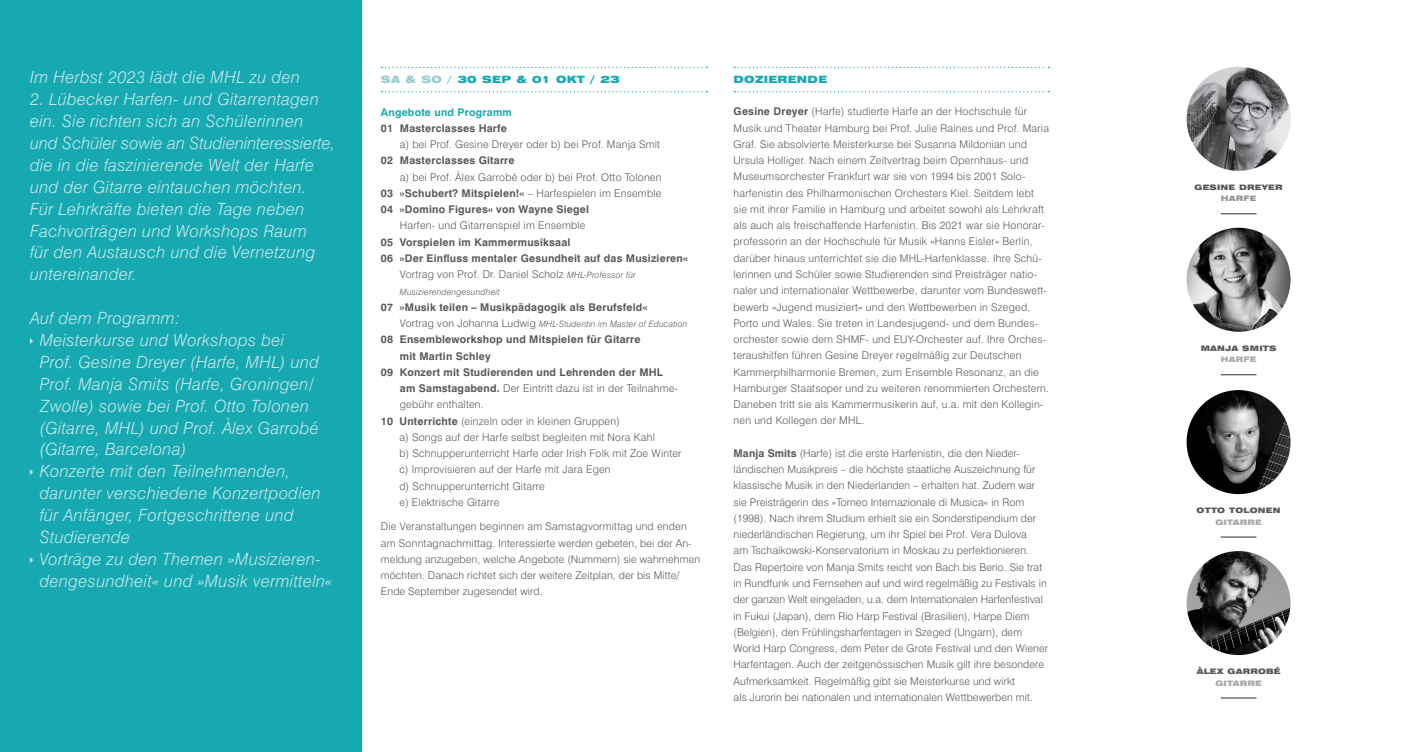
<style>
.page{position:relative;width:1414px;height:752px;background:#fff}
.page>*{position:absolute;margin:0;border:0;box-sizing:border-box;transform-origin:0 0}
.t1{font:italic 300 16.88px/21.9px "Swiss 721 BT";letter-spacing:.02em;color:#c8e8eb}
.t2{font:300 10.62px/16.2px "Swiss 721 BT";letter-spacing:.02em;color:#57585a}
.t3{font:700 10.62px "Swiss 721 BT";letter-spacing:.02em;color:#57585a}
.t4{font:700 10.62px "Swiss 721 BT";letter-spacing:.02em;color:#17a9b1}
.t5{font:900 expanded 10px "Swiss 721 BT";letter-spacing:.03em;color:#17a9b1}
.t6{font:italic 300 8.75px "Swiss 721 BT";letter-spacing:.02em;color:#57585a}
.t7{font:900 expanded 7.5px "Swiss 721 BT";letter-spacing:.03em;color:#57585a}
.t8{font:900 expanded 7.5px "Swiss 721 BT";letter-spacing:.03em;color:#a8a9ad}
.t9{font:900 expanded 7.5px "Swiss 721 BT";letter-spacing:.03em;color:#939598}
.s1{color:#9aced3}
.s2{font-weight:700}
.s3{font-style:italic;font-size:8.75px}
.s4{font-style:normal;font-size:10.62px}
</style>
<div class="page">
<div style="left:0;top:0;width:361px;height:751px;background:#17a9b1"></div>
<svg style="left:382px;top:67px;width:325px;height:1px"></svg>
<svg style="left:382px;top:91px;width:325px;height:1px"></svg>
<svg style="left:734px;top:67px;width:315px;height:1px"></svg>
<svg style="left:734px;top:91px;width:315px;height:1px"></svg>
<img style="left:1186px;top:67px;width:104px;height:104px;border-radius:52px">
<img style="left:1186px;top:390px;width:104px;height:104px;border-radius:52px">
<img style="left:1186px;top:228px;width:104px;height:103px;border-radius:52px">
<img style="left:1186px;top:550px;width:104px;height:104px;border-radius:52px">
<hr style="left:1220px;top:213px;width:36px;height:1px;background:#57585a">
<hr style="left:1220px;top:536px;width:36px;height:1px;background:#57585a">
<hr style="left:1220px;top:374px;width:36px;height:1px;background:#57585a">
<hr style="left:1220px;top:697px;width:36px;height:1px;background:#57585a">
<h1 class="t1" style="left:30px;top:66px;width:272px">Im Herbst 2023 lädt die MHL zu den</h1>
<p class="t1" style="left:30px;top:88px;width:307px">2. Lübecker Harfen- und Gitarrentagen ein. Sie richten sich an Schülerinnen<br>und Schüler sowie an Studieninteressierte, die in die faszinierende Welt der Harfe und der Gitarre eintauchen möchten.<br>Für Lehrkräfte bieten die Tage neben Fachvorträgen und Workshops Raum<br>für den Austausch und die Vernetzung untereinander.</p>
<p class="t1" style="left:40px;top:307px;width:294px;text-indent:-10px">Auf dem Programm:<br>Meisterkurse und Workshops bei<br>Prof. Gesine Dreyer (Harfe, MHL) und<br>Prof. Manja Smits (Harfe, Groningen/<br>Zwolle) sowie bei Prof. Otto Tolonen (Gitarre, MHL) und Prof. Àlex Garrobé (Gitarre, Barcelona)<br>Konzerte mit den Teilnehmenden, darunter verschiedene Konzertpodien für Anfänger, Fortgeschrittene und<br>Studierende<br>Vorträge zu den Themen »Musizieren&shy;dengesundheit« und »Musik vermitteln«</p>
<p class="t5" style="left:381px;top:73px;width:240px"><span class="s1">SA &amp; SO /</span> 30 SEP &amp; 01 OKT / 23</p>
<p class="t4" style="left:381px;top:105px;width:132px">Angebote und Programm</p>
<p class="t3" style="left:381px;top:121px;width:127px">01 Masterclasses Harfe</p>
<p class="t2" style="left:400px;top:136px;width:262px">a) bei Prof. Gesine Dreyer oder b) bei Prof. Manja Smit</p>
<p class="t3" style="left:381px;top:154px;width:135px">02 Masterclasses Gitarre</p>
<p class="t2" style="left:381px;top:168px;width:282px;text-align:justify;text-indent:19px">a) bei Prof. Àlex Garrobé oder b) bei Prof. Otto Tolonen <span class="s2">03 »Schubert? Mitspielen!«</span> – Harfespielen im Ensemble <span class="s2">04 »Domino Figures« von Wayne Siegel</span></p>
<p class="t2" style="left:400px;top:217px;width:187px">Harfen- und Gitarrenspiel im Ensemble</p>
<p class="t3" style="left:381px;top:235px;width:191px">05 Vorspielen im Kammermusiksaal</p>
<p class="t3" style="left:381px;top:251px;width:308px">06 »Der Einfluss mentaler Gesundheit auf das Musizieren«</p>
<p class="t2" style="left:400px;top:266px;width:237px">Vortrag von Prof. Dr. Daniel Scholz <span class="s3">MHL-Professor für</span></p>
<p class="t6" style="left:400px;top:286px;width:101px">Musizierendengesundheit</p>
<p class="t3" style="left:381px;top:300px;width:268px">07 »Musik teilen – Musikpädagogik als Berufsfeld«</p>
<p class="t6" style="left:400px;top:318px;width:289px"><span class="s4">Vortrag von Johanna Ludwig</span> MHL-Studentin im Master of Education</p>
<p class="t3" style="left:381px;top:333px;width:261px">08 Ensembleworkshop und Mitspielen für Gitarre</p>
<p class="t3" style="left:400px;top:349px;width:92px">mit Martin Schley</p>
<p class="t3" style="left:381px;top:365px;width:284px">09 Konzert mit Studierenden und Lehrenden der MHL</p>
<p class="t2" style="left:400px;top:380px;width:279px"><span class="s2">am Samstagabend.</span> Der Eintritt dazu ist in der Teilnahme-</p>
<p class="t2" style="left:400px;top:396px;width:85px">gebühr enthalten.</p>
<p class="t2" style="left:381px;top:412px;width:240px"><span class="s2">10 Unterrichte</span> (einzeln oder in kleinen Gruppen)</p>
<p class="t2" style="left:399px;top:428px;width:257px">a) Songs auf der Harfe selbst begleiten mit Nora Kahl</p>
<p class="t2" style="left:399px;top:445px;width:284px">b) Schnupperunterricht Harfe oder Irish Folk mit Zoe Winter</p>
<p class="t2" style="left:399px;top:461px;width:213px">c) Improvisieren auf der Harfe mit Jara Egen</p>
<p class="t2" style="left:399px;top:477px;width:147px">d) Schnupperunterricht Gitarre</p>
<p class="t2" style="left:399px;top:493px;width:101px">e) Elektrische Gitarre</p>
<p class="t2" style="left:381px;top:518px;width:321px">Die Veranstaltungen beginnen am Samstagvormittag und enden am Sonntagnachmittag. Interessierte werden gebeten, bei der An&shy;meldung anzugeben, welche Angebote (Nummern) sie wahrnehmen möchten. Danach richtet sich der weitere Zeitplan, der bis Mitte/ Ende September zugesendet wird.</p>
<p class="t5" style="left:733px;top:73px;width:95px">DOZIERENDE</p>
<p class="t2" style="left:733px;top:103px;width:317px"><span class="s2">Gesine Dreyer</span> (Harfe) studierte Harfe an der Hochschule für Musik und Theater Hamburg bei Prof. Julie Raines und Prof. Maria Graf. Sie absolvierte Meisterkurse bei Susanna Mildonian und Ursula Holliger. Nach einem Zeitvertrag beim Opernhaus- und Museumsorchester Frankfurt war sie von 1994 bis 2001 Solo&shy;harfenistin des Philharmonischen Orchesters Kiel. Seitdem lebt sie mit ihrer Familie in Hamburg und arbeitet sowohl als Lehrkraft als auch als freischaffende Harfenistin. Bis 2021 war sie Honorar&shy;professorin an der Hochschule für Musik »Hanns Eisler« Berlin, darüber hinaus unterrichtet sie die MHL-Harfenklasse. Ihre Schü&shy;lerinnen und Schüler sowie Studierenden sind Preisträger natio&shy;naler und internationaler Wettbewerbe, darunter vom Bundeswett&shy;bewerb »Jugend musiziert« und den Wettbewerben in Szeged, Porto und Wales. Sie treten in Landesjugend- und dem Bundes&shy;orchester sowie dem SHMF- und EUY-Orchester auf. Ihre Orches&shy;teraushilfen führen Gesine Dreyer regelmäßig zur Deutschen Kammerphilharmonie Bremen, zum Ensemble Resonanz, an die Hamburger Staatsoper und zu weiteren renommierten Orchestern.<br>Daneben tritt sie als Kammermusikerin auf, u.a. mit den Kollegin&shy;nen und Kollegen der MHL.</p>
<p class="t2" style="left:733px;top:444px;width:316px"><span class="s2">Manja Smits</span> (Harfe) ist die erste Harfenistin, die den Nieder&shy;ländischen Musikpreis – die höchste staatliche Auszeichnung für klassische Musik in den Niederlanden – erhalten hat. Zudem war sie Preisträgerin des »Torneo Internazionale di Musica« in Rom (1998). Nach ihrem Studium erhielt sie ein Sonderstipendium der niederländischen Regierung, um ihr Spiel bei Prof. Vera Dulova<br>am Tschaikowski-Konservatorium in Moskau zu perfektionieren.<br>Das Repertoire von Manja Smits reicht von Bach bis Berio. Sie trat in Rundfunk und Fernsehen auf und wird regelmäßig zu Festivals in der ganzen Welt eingeladen, u.a. dem Internationalen Harfenfestival in Fukui (Japan), dem Rio Harp Festival (Brasilien), Harpe Diem (Belgien), den Frühlingsharfentagen in Szeged (Ungarn), dem World Harp Congress, dem Peter de Grote Festival und den Wiener Harfentagen. Auch der zeitgenössischen Musik gilt ihre besondere Aufmerksamkeit. Regelmäßig gibt sie Meisterkurse und wirkt<br>als Jurorin bei nationalen und internationalen Wettbewerben mit.</p>
<p class="t7" style="left:1194px;top:183px;width:89px">GESINE DREYER</p>
<p class="t9" style="left:1221px;top:194px;width:37px">HARFE</p>
<p class="t7" style="left:1200px;top:343px;width:77px">MANJA SMITS</p>
<p class="t8" style="left:1221px;top:355px;width:37px">HARFE</p>
<p class="t7" style="left:1196px;top:506px;width:85px">OTTO TOLONEN</p>
<p class="t8" style="left:1215px;top:517px;width:48px">GITARRE</p>
<p class="t7" style="left:1196px;top:666px;width:85px">ÀLEX GARROBÉ</p>
<p class="t8" style="left:1215px;top:678px;width:48px">GITARRE</p>
</div>
